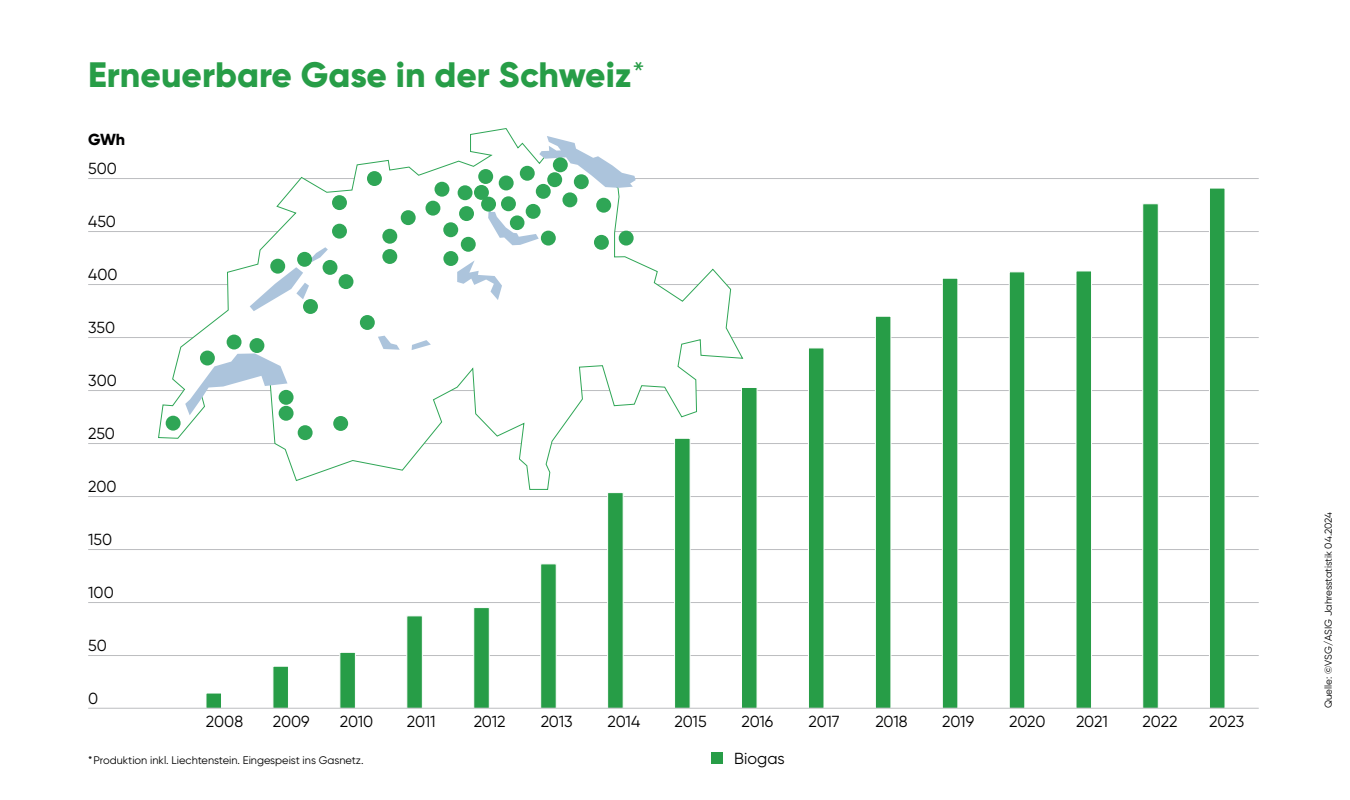
<style>
.page{position:relative;width:1350px;height:800px;background:#fff}
.page>*{position:absolute;margin:0;border:0;box-sizing:border-box;transform-origin:0 0}
.t1{font:800 35.3px "Gilroy";color:#279d47}
.t2{font:16px "Gilroy";letter-spacing:-.01em;color:#000001}
.t3{font:800 16px "Gilroy";color:#000001}
.t4{font:11px "Gilroy";color:#000001}
.t5{font:10px "Gilroy";letter-spacing:-.005em;color:#000001}
.s1{font-weight:300}
</style>
<div class="page">
<div style="left:711px;top:752px;width:12px;height:12px;background:#279d47"></div>
<hr style="left:88px;top:655px;width:1171px;height:1px;background:#bcbdc0">
<hr style="left:88px;top:602px;width:1171px;height:1px;background:#bcbdc0">
<hr style="left:88px;top:549px;width:1171px;height:1px;background:#bcbdc0">
<hr style="left:88px;top:496px;width:1171px;height:1px;background:#bcbdc0">
<hr style="left:88px;top:443px;width:1171px;height:1px;background:#bcbdc0">
<hr style="left:88px;top:337px;width:1171px;height:1px;background:#bcbdc0">
<hr style="left:88px;top:390px;width:1171px;height:1px;background:#bcbdc0">
<hr style="left:88px;top:284px;width:1171px;height:1px;background:#bcbdc0">
<hr style="left:88px;top:231px;width:1171px;height:1px;background:#bcbdc0">
<hr style="left:88px;top:178px;width:1171px;height:1px;background:#bcbdc0">
<div style="left:206px;top:693px;width:16px;height:16px;background:#279d47;border:1px solid #fff"></div>
<div style="left:273px;top:666px;width:16px;height:43px;background:#279d47;border:1px solid #fff"></div>
<div style="left:340px;top:652px;width:16px;height:57px;background:#279d47;border:1px solid #fff"></div>
<div style="left:407px;top:616px;width:16px;height:93px;background:#279d47;border:1px solid #fff"></div>
<div style="left:474px;top:607px;width:16px;height:102px;background:#279d47;border:1px solid #fff"></div>
<div style="left:540px;top:564px;width:16px;height:145px;background:#279d47;border:1px solid #fff"></div>
<div style="left:607px;top:492px;width:16px;height:217px;background:#279d47;border:1px solid #fff"></div>
<div style="left:674px;top:438px;width:16px;height:271px;background:#279d47;border:1px solid #fff"></div>
<div style="left:741px;top:387px;width:16px;height:322px;background:#279d47;border:1px solid #fff"></div>
<div style="left:942px;top:278px;width:16px;height:431px;background:#279d47;border:1px solid #fff"></div>
<div style="left:1076px;top:271px;width:16px;height:438px;background:#279d47;border:1px solid #fff"></div>
<div style="left:1143px;top:204px;width:16px;height:505px;background:#279d47;border:1px solid #fff"></div>
<div style="left:1209px;top:188px;width:16px;height:521px;background:#279d47;border:1px solid #fff"></div>
<div style="left:808px;top:348px;width:16px;height:361px;background:#279d47;border:1px solid #fff"></div>
<div style="left:875px;top:316px;width:16px;height:393px;background:#279d47;border:1px solid #fff"></div>
<div style="left:1009px;top:272px;width:16px;height:437px;background:#279d47;border:1px solid #fff"></div>
<hr style="left:88px;top:708px;width:1171px;height:1px;background:#bcbdc0">
<svg style="left:158px;top:128px;width:586px;height:362px"></svg>
<svg style="left:185px;top:136px;width:451px;height:279px"></svg>
<div style="left:443px;top:251px;width:15px;height:15px;background:#2fa656;border-radius:50%"></div>
<div style="left:323px;top:260px;width:14px;height:15px;background:#2fa656;border-radius:50%"></div>
<div style="left:443px;top:222px;width:15px;height:15px;background:#2fa656;border-radius:50%"></div>
<div style="left:339px;top:274px;width:14px;height:15px;background:#2fa656;border-radius:50%"></div>
<div style="left:298px;top:425px;width:15px;height:15px;background:#2fa656;border-radius:50%"></div>
<div style="left:303px;top:299px;width:15px;height:15px;background:#2fa656;border-radius:50%"></div>
<div style="left:574px;top:174px;width:15px;height:15px;background:#2fa656;border-radius:50%"></div>
<div style="left:520px;top:166px;width:15px;height:15px;background:#2fa656;border-radius:50%"></div>
<div style="left:501px;top:196px;width:15px;height:15px;background:#2fa656;border-radius:50%"></div>
<div style="left:435px;top:182px;width:14px;height:15px;background:#2fa656;border-radius:50%"></div>
<div style="left:510px;top:215px;width:15px;height:15px;background:#2fa656;border-radius:50%"></div>
<div style="left:562px;top:192px;width:15px;height:15px;background:#2fa656;border-radius:50%"></div>
<div style="left:367px;top:171px;width:15px;height:15px;background:#2fa656;border-radius:50%"></div>
<div style="left:619px;top:231px;width:15px;height:15px;background:#2fa656;border-radius:50%"></div>
<div style="left:526px;top:204px;width:15px;height:15px;background:#2fa656;border-radius:50%"></div>
<div style="left:461px;top:237px;width:15px;height:15px;background:#2fa656;border-radius:50%"></div>
<div style="left:333px;top:416px;width:15px;height:15px;background:#2fa656;border-radius:50%"></div>
<div style="left:227px;top:335px;width:15px;height:15px;background:#2fa656;border-radius:50%"></div>
<div style="left:401px;top:210px;width:15px;height:15px;background:#2fa656;border-radius:50%"></div>
<div style="left:596px;top:198px;width:15px;height:15px;background:#2fa656;border-radius:50%"></div>
<div style="left:499px;top:176px;width:15px;height:14px;background:#2fa656;border-radius:50%"></div>
<div style="left:536px;top:184px;width:15px;height:15px;background:#2fa656;border-radius:50%"></div>
<div style="left:458px;top:185px;width:15px;height:15px;background:#2fa656;border-radius:50%"></div>
<div style="left:200px;top:351px;width:15px;height:15px;background:#2fa656;border-radius:50%"></div>
<div style="left:541px;top:231px;width:15px;height:15px;background:#2fa656;border-radius:50%"></div>
<div style="left:166px;top:416px;width:15px;height:15px;background:#2fa656;border-radius:50%"></div>
<div style="left:360px;top:315px;width:15px;height:15px;background:#2fa656;border-radius:50%"></div>
<div style="left:332px;top:224px;width:15px;height:15px;background:#2fa656;border-radius:50%"></div>
<div style="left:382px;top:229px;width:15px;height:15px;background:#2fa656;border-radius:50%"></div>
<div style="left:425px;top:201px;width:15px;height:15px;background:#2fa656;border-radius:50%"></div>
<div style="left:459px;top:206px;width:15px;height:15px;background:#2fa656;border-radius:50%"></div>
<div style="left:270px;top:259px;width:15px;height:15px;background:#2fa656;border-radius:50%"></div>
<div style="left:478px;top:169px;width:15px;height:15px;background:#2fa656;border-radius:50%"></div>
<div style="left:279px;top:390px;width:15px;height:15px;background:#2fa656;border-radius:50%"></div>
<div style="left:594px;top:235px;width:15px;height:15px;background:#2fa656;border-radius:50%"></div>
<div style="left:553px;top:157px;width:15px;height:15px;background:#2fa656;border-radius:50%"></div>
<div style="left:547px;top:172px;width:15px;height:15px;background:#2fa656;border-radius:50%"></div>
<div style="left:297px;top:252px;width:15px;height:15px;background:#2fa656;border-radius:50%"></div>
<div style="left:279px;top:406px;width:15px;height:15px;background:#2fa656;border-radius:50%"></div>
<div style="left:249px;top:338px;width:15px;height:15px;background:#2fa656;border-radius:50%"></div>
<div style="left:474px;top:185px;width:15px;height:15px;background:#2fa656;border-radius:50%"></div>
<div style="left:481px;top:197px;width:15px;height:15px;background:#2fa656;border-radius:50%"></div>
<div style="left:382px;top:249px;width:15px;height:15px;background:#2fa656;border-radius:50%"></div>
<div style="left:332px;top:195px;width:15px;height:15px;background:#2fa656;border-radius:50%"></div>
<h1 class="t1" style="left:88px;top:52px;width:559px">Erneuerbare Gase in der Schweiz<span class="s1">*</span></h1>
<p class="t3" style="left:88px;top:129px;width:39px">GWh</p>
<p class="t2" style="left:88px;top:159px;width:30px">500</p>
<p class="t2" style="left:88px;top:212px;width:29px">450</p>
<p class="t2" style="left:88px;top:265px;width:31px">400</p>
<p class="t2" style="left:88px;top:318px;width:28px">350</p>
<p class="t2" style="left:88px;top:371px;width:30px">300</p>
<p class="t2" style="left:88px;top:424px;width:28px">250</p>
<p class="t2" style="left:88px;top:477px;width:30px">200</p>
<p class="t2" style="left:88px;top:530px;width:25px">150</p>
<p class="t2" style="left:88px;top:583px;width:27px">100</p>
<p class="t2" style="left:88px;top:636px;width:20px">50</p>
<p class="t2" style="left:88px;top:689px;width:12px">0</p>
<p class="t2" style="left:206px;top:712px;width:39px">2008</p>
<p class="t2" style="left:273px;top:712px;width:38px">2009</p>
<p class="t2" style="left:340px;top:712px;width:35px">2010</p>
<p class="t2" style="left:407px;top:712px;width:30px">2011</p>
<p class="t2" style="left:474px;top:712px;width:33px">2012</p>
<p class="t2" style="left:541px;top:712px;width:33px">2013</p>
<p class="t2" style="left:608px;top:712px;width:34px">2014</p>
<p class="t2" style="left:675px;top:712px;width:34px">2015</p>
<p class="t2" style="left:742px;top:712px;width:33px">2016</p>
<p class="t2" style="left:808px;top:712px;width:33px">2017</p>
<p class="t2" style="left:875px;top:712px;width:34px">2018</p>
<p class="t2" style="left:942px;top:712px;width:33px">2019</p>
<p class="t2" style="left:1009px;top:712px;width:38px">2020</p>
<p class="t2" style="left:1076px;top:712px;width:33px">2021</p>
<p class="t2" style="left:1143px;top:712px;width:36px">2022</p>
<p class="t2" style="left:1209px;top:712px;width:36px">2023</p>
<p class="t4" style="left:88px;top:753px;width:277px">*Produktion inkl. Liechtenstein. Eingespeist ins Gasnetz.</p>
<p class="t2" style="left:734px;top:749px;width:52px">Biogas</p>
<p class="t5" style="left:1322px;top:708px;width:198px;rotate:-90deg">Quelle: ©VSG/ASIG Jahresstatistik 04.2024</p>
</div>
